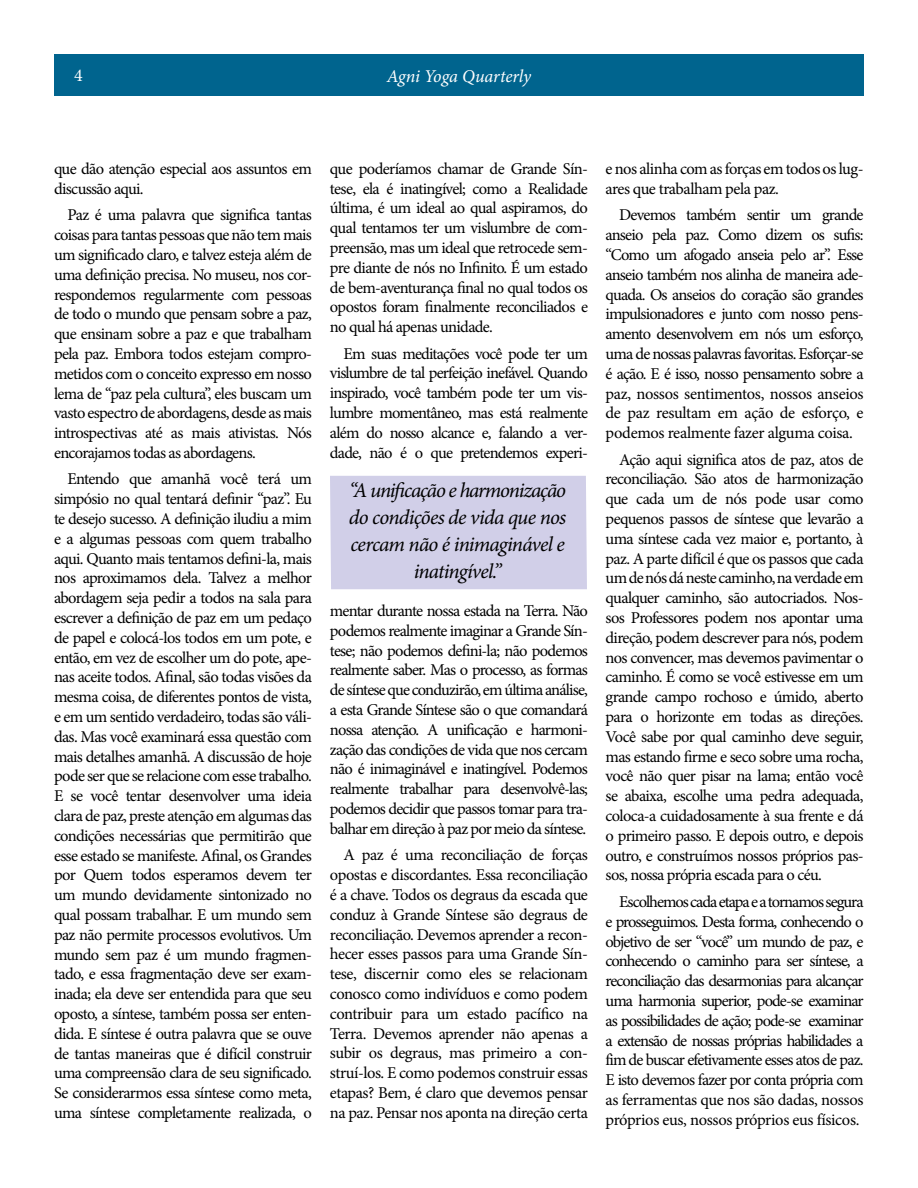
<style>
.page{position:relative;width:918px;height:1188px;background:#fff}
.page>*{position:absolute;margin:0;border:0;box-sizing:border-box;transform-origin:0 0}
.t1{font:italic 21px/27px "Minion Pro";letter-spacing:-.045em;color:#000;text-align:center}
.t2{font:italic 18px "Minion Pro";letter-spacing:-.005em;color:#fff}
.t3{font:18px "Minion Pro";color:#fff}
.t4{font:16.5px/19.8px "Minion Pro";letter-spacing:-.04em;color:#000;text-align:justify}
</style>
<div class="page">
<div style="left:54px;top:54px;width:810px;height:41px;background:#00648e"></div>
<div style="left:330px;top:476px;width:257px;height:113px;background:#d1cfe8"></div>
<p class="t3" style="left:74px;top:63px;width:10px">4</p>
<p class="t2" style="left:387px;top:64px;width:146px">Agni Yoga Quarterly</p>
<p class="t4" style="left:54px;top:159px;width:260px">que dão atenção especial aos assuntos em discussão aqui.</p>
<p class="t4" style="left:54px;top:205px;width:260px;text-indent:13px">Paz é uma palavra que significa tantas coisas para tantas pessoas que não tem mais um significado claro, e talvez esteja além de uma definição precisa. No museu, nos cor&shy;respondemos regularmente com pessoas de todo o mundo que pensam sobre a paz, que ensinam sobre a paz e que trabalham pela paz. Embora todos estejam compro&shy;metidos com o conceito expresso em nosso lema de “paz pela cultura”, eles buscam um vasto espectro de abordagens, desde as mais introspectivas até as mais ativistas. Nós encorajamos todas as abordagens.</p>
<p class="t4" style="left:54px;top:469px;width:260px;text-indent:13px">Entendo que amanhã você terá um simpósio no qual tentará definir “paz”. Eu te desejo sucesso. A definição iludiu a mim e a algumas pessoas com quem trabalho aqui. Quanto mais tentamos defini-la, mais nos aproximamos dela. Talvez a melhor abordagem seja pedir a todos na sala para escrever a definição de paz em um pedaço de papel e colocá-los todos em um pote, e então, em vez de escolher um do pote, ape&shy;nas aceite todos. Afinal, são todas visões da mesma coisa, de diferentes pontos de vista, e em um sentido verdadeiro, todas são váli&shy;das. Mas você examinará essa questão com mais detalhes amanhã. A discussão de hoje pode ser que se relacione com esse trabalho.<br>E se você tentar desenvolver uma ideia clara de paz, preste atenção em algumas das condições necessárias que permitirão que esse estado se manifeste. Afinal, os Grandes por Quem todos esperamos devem ter um mundo devidamente sintonizado no qual possam trabalhar. E um mundo sem paz não permite processos evolutivos. Um mundo sem paz é um mundo fragmen&shy;tado, e essa fragmentação deve ser exam&shy;inada; ela deve ser entendida para que seu oposto, a síntese, também possa ser enten&shy;dida. E síntese é outra palavra que se ouve de tantas maneiras que é difícil construir uma compreensão clara de seu significado.<br>Se considerarmos essa síntese como meta, uma síntese completamente realizada, o</p>
<p class="t4" style="left:330px;top:159px;width:260px">que poderíamos chamar de Grande Sín&shy;tese, ela é inatingível; como a Realidade última, é um ideal ao qual aspiramos, do qual tentamos ter um vislumbre de com&shy;preensão, mas um ideal que retrocede sem&shy;pre diante de nós no Infinito. É um estado de bem-aventurança final no qual todos os opostos foram finalmente reconciliados e no qual há apenas unidade.</p>
<p class="t4" style="left:330px;top:344px;width:260px;text-indent:13px">Em suas meditações você pode ter um vislumbre de tal perfeição inefável. Quando inspirado, você também pode ter um vis&shy;lumbre momentâneo, mas está realmente além do nosso alcance e, falando a ver&shy;dade, não é o que pretendemos experi-</p>
<p class="t1" style="left:349px;top:476px;width:219px">“A unificação e harmonização do condições de vida que nos cercam não é inimaginável e inatingível.”</p>
<p class="t4" style="left:330px;top:601px;width:260px">mentar durante nossa estada na Terra. Não podemos realmente imaginar a Grande Sín&shy;tese; não podemos defini-la; não podemos realmente saber. Mas o processo, as formas de síntese que conduzirão, em última análise, a esta Grande Síntese são o que comandará nossa atenção. A unificação e harmoni&shy;zação das condições de vida que nos cercam não é inimaginável e inatingível. Podemos realmente trabalhar para desenvolvê-las; podemos decidir que passos tomar para tra&shy;balhar em direção à paz por meio da síntese.</p>
<p class="t4" style="left:330px;top:845px;width:260px;text-indent:13px">A paz é uma reconciliação de forças opostas e discordantes. Essa reconciliação é a chave. Todos os degraus da escada que conduz à Grande Síntese são degraus de reconciliação. Devemos aprender a recon&shy;hecer esses passos para uma Grande Sín&shy;tese, discernir como eles se relacionam conosco como indivíduos e como podem contribuir para um estado pacífico na Terra. Devemos aprender não apenas a subir os degraus, mas primeiro a con&shy;struí-los. E como podemos construir essas etapas? Bem, é claro que devemos pensar na paz. Pensar nos aponta na direção certa</p>
<p class="t4" style="left:606px;top:159px;width:259px">e nos alinha com as forças em todos os lug&shy;ares que trabalham pela paz.</p>
<p class="t4" style="left:606px;top:205px;width:260px;text-indent:13px">Devemos também sentir um grande anseio pela paz. Como dizem os sufis: “Como um afogado anseia pelo ar”. Esse anseio também nos alinha de maneira ade&shy;quada. Os anseios do coração são grandes impulsionadores e junto com nosso pens&shy;amento desenvolvem em nós um esforço, uma de nossas palavras favoritas. Esforçar-se é ação. E é isso, nosso pensamento sobre a paz, nossos sentimentos, nossos anseios de paz resultam em ação de esforço, e podemos realmente fazer alguma coisa.</p>
<p class="t4" style="left:606px;top:450px;width:260px;text-indent:13px">Ação aqui significa atos de paz, atos de reconciliação. São atos de harmonização que cada um de nós pode usar como pequenos passos de síntese que levarão a uma síntese cada vez maior e, portanto, à paz. A parte difícil é que os passos que cada um de nós dá neste caminho, na verdade em qualquer caminho, são autocriados. Nos&shy;sos Professores podem nos apontar uma direção, podem descrever para nós, podem nos convencer, mas devemos pavimentar o caminho. É como se você estivesse em um grande campo rochoso e úmido, aberto para o horizonte em todas as direções.<br>Você sabe por qual caminho deve seguir, mas estando firme e seco sobre uma rocha, você não quer pisar na lama; então você se abaixa, escolhe uma pedra adequada, coloca-a cuidadosamente à sua frente e dá o primeiro passo. E depois outro, e depois outro, e construímos nossos próprios pas&shy;sos, nossa própria escada para o céu.</p>
<p class="t4" style="left:606px;top:892px;width:260px;text-indent:13px">Escolhemos cada etapa e a tornamos segura e prosseguimos. Desta forma, conhecendo o objetivo de ser “você” um mundo de paz, e conhecendo o caminho para ser síntese, a reconciliação das desarmonias para alcançar uma harmonia superior, pode-se examinar as possibilidades de ação; pode-se examinar a extensão de nossas próprias habilidades a fim de buscar efetivamente esses atos de paz.<br>E isto devemos fazer por conta própria com as ferramentas que nos são dadas, nossos próprios eus, nossos próprios eus físicos.</p>
</div>
